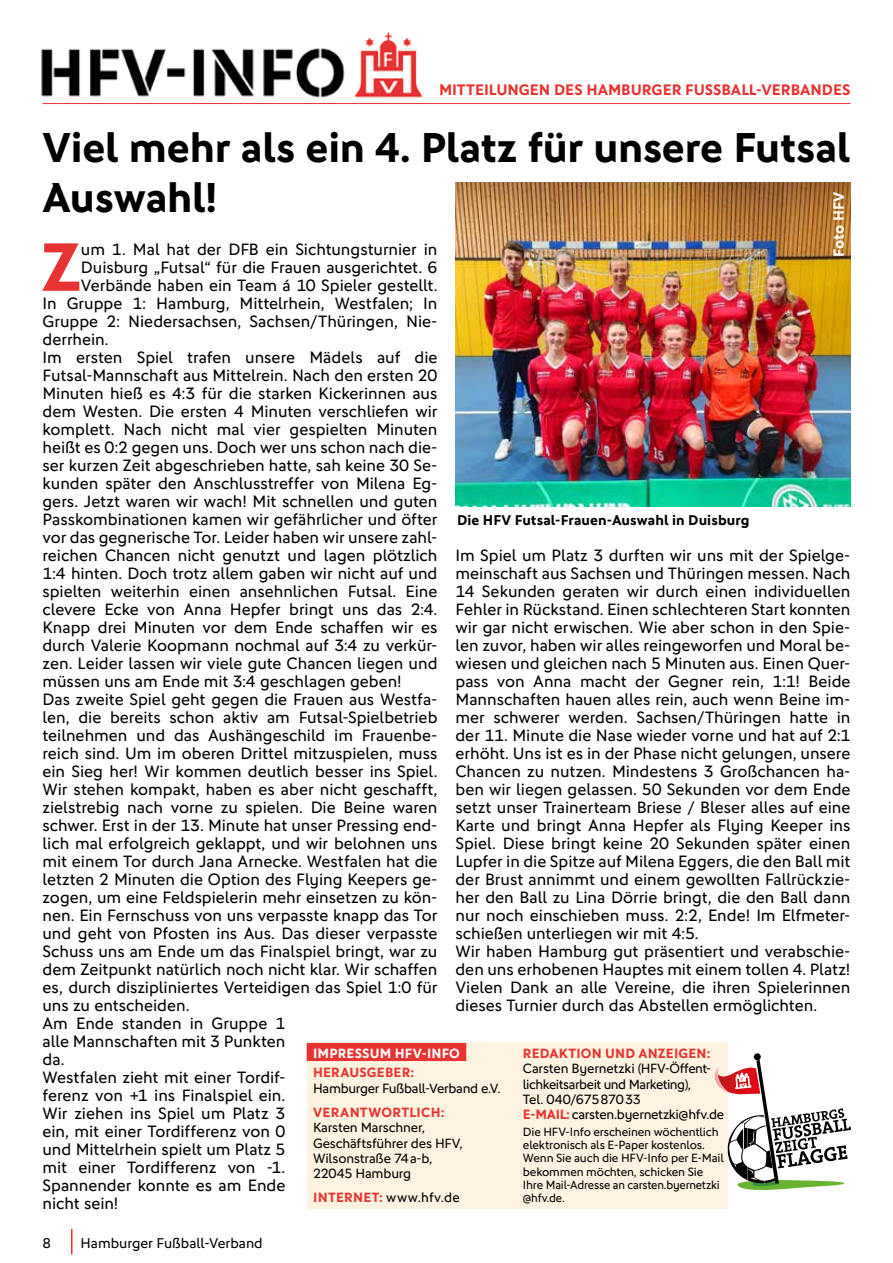
<style>
.page{position:relative;width:893px;height:1263px;background:#fff}
.page>*{position:absolute;margin:0;border:0;box-sizing:border-box;transform-origin:0 0}
.t1{font:700 68.7px "DFB Sans";color:#e73433}
.t2{font:700 42px/50.4px "DFB Sans";letter-spacing:-.01em;color:#000}
.t3{font:16.5px/18px "DFB Sans";color:#000}
.t4{font:700 15.3px "DFB Sans";color:#e73433}
.t5{font:700 15px "DFB Sans";letter-spacing:-.005em;color:#fff}
.t6{font:700 14.25px "DFB Sans";letter-spacing:.005em;color:#000}
.t7{font:14.25px "DFB Sans";color:#000}
.t8{font:13.5px/15.5px "DFB Sans";letter-spacing:-.02em;color:#000}
.t9{font:700 13.5px "DFB Sans";letter-spacing:.02em;color:#e73433}
.t10{font:700 13.5px "DFB Sans";letter-spacing:.015em;color:#fff}
.t11{font:12px/13.4px "DFB Sans";letter-spacing:-.015em;color:#000}
.s1{font-weight:700;color:#e73433}
</style>
<div class="page">
<hr style="left:71px;top:1229px;width:2px;height:25px;background:#e73433">
<img style="left:41px;top:32px;width:382px;height:66px">
<hr style="left:43px;top:103px;width:807px;height:1px;background:#e73433">
<div style="left:307px;top:1042px;width:421px;height:167px;background:#fef3e0"></div>
<div style="left:307px;top:1043px;width:159px;height:18px;background:#e73433"></div>
<svg style="left:715px;top:1059px;width:136px;height:131px"></svg>
<div style="left:754px;top:1053px;width:7px;height:7px;background:#000;border-radius:50%"></div>
<img style="left:455px;top:183px;width:395px;height:324px">
<p class="t4" style="left:439px;top:80px;width:413px">MITTEILUNGEN DES HAMBURGER FUSSBALL-VERBANDES</p>
<h2 class="t2" style="left:43px;top:121px;width:809px">Viel mehr als ein 4. Platz für unsere Futsal<br>Auswahl!</h2>
<h1 class="t1" style="left:41px;top:226px;width:41px">Z</h1>
<p class="t3" style="left:81px;top:240px;width:358px">um 1. Mal hat der DFB ein Sichtungsturnier in</p>
<p class="t5" style="left:830px;top:257px;width:67px;rotate:-90deg">Foto HFV</p>
<p class="t3" style="left:81px;top:258px;width:358px">Duisburg „Futsal“ für die Frauen ausgerichtet. 6</p>
<p class="t3" style="left:81px;top:276px;width:358px">Verbände haben ein Team á 10 Spieler gestellt.</p>
<p class="t3" style="left:43px;top:294px;width:396px">In Gruppe 1: Hamburg, Mittelrhein, Westfalen; In</p>
<p class="t3" style="left:43px;top:312px;width:396px">Gruppe 2: Niedersachsen, Sachsen/Thüringen, Nie-</p>
<p class="t3" style="left:43px;top:330px;width:68px">derrhein.</p>
<p class="t3" style="left:43px;top:348px;width:396px">Im ersten Spiel trafen unsere Mädels auf die</p>
<p class="t3" style="left:43px;top:366px;width:396px">Futsal-Mannschaft aus Mittelrein. Nach den ersten 20</p>
<p class="t3" style="left:43px;top:384px;width:396px">Minuten hieß es 4:3 für die starken Kickerinnen aus</p>
<p class="t3" style="left:43px;top:402px;width:396px">dem Westen. Die ersten 4 Minuten verschliefen wir</p>
<p class="t3" style="left:43px;top:420px;width:396px">komplett. Nach nicht mal vier gespielten Minuten</p>
<p class="t3" style="left:43px;top:438px;width:396px">heißt es 0:2 gegen uns. Doch wer uns schon nach die-</p>
<p class="t3" style="left:43px;top:456px;width:396px">ser kurzen Zeit abgeschrieben hatte, sah keine 30 Se-</p>
<p class="t3" style="left:43px;top:474px;width:396px">kunden später den Anschlusstreffer von Milena Eg-</p>
<p class="t3" style="left:43px;top:492px;width:396px">gers. Jetzt waren wir wach! Mit schnellen und guten</p>
<p class="t3" style="left:43px;top:510px;width:396px">Passkombinationen kamen wir gefährlicher und öfter</p>
<p class="t3" style="left:43px;top:528px;width:396px">vor das gegnerische Tor. Leider haben wir unsere zahl-</p>
<p class="t3" style="left:43px;top:546px;width:396px">reichen Chancen nicht genutzt und lagen plötzlich</p>
<p class="t3" style="left:43px;top:564px;width:396px">1:4 hinten. Doch trotz allem gaben wir nicht auf und</p>
<p class="t3" style="left:43px;top:582px;width:396px">spielten weiterhin einen ansehnlichen Futsal. Eine</p>
<p class="t3" style="left:43px;top:600px;width:396px">clevere Ecke von Anna Hepfer bringt uns das 2:4.</p>
<p class="t3" style="left:43px;top:618px;width:396px">Knapp drei Minuten vor dem Ende schaffen wir es</p>
<p class="t3" style="left:43px;top:636px;width:396px">durch Valerie Koopmann nochmal auf 3:4 zu verkür-</p>
<p class="t3" style="left:43px;top:654px;width:396px">zen. Leider lassen wir viele gute Chancen liegen und</p>
<p class="t3" style="left:43px;top:672px;width:361px">müssen uns am Ende mit 3:4 geschlagen geben!</p>
<p class="t3" style="left:43px;top:690px;width:396px">Das zweite Spiel geht gegen die Frauen aus Westfa-</p>
<p class="t3" style="left:43px;top:708px;width:396px">len, die bereits schon aktiv am Futsal-Spielbetrieb</p>
<p class="t3" style="left:43px;top:726px;width:396px">teilnehmen und das Aushängeschild im Frauenbe-</p>
<p class="t3" style="left:43px;top:744px;width:396px">reich sind. Um im oberen Drittel mitzuspielen, muss</p>
<p class="t3" style="left:43px;top:762px;width:396px">ein Sieg her! Wir kommen deutlich besser ins Spiel.</p>
<p class="t3" style="left:43px;top:780px;width:396px">Wir stehen kompakt, haben es aber nicht geschafft,</p>
<p class="t3" style="left:43px;top:798px;width:396px">zielstrebig nach vorne zu spielen. Die Beine waren</p>
<p class="t3" style="left:43px;top:816px;width:396px">schwer. Erst in der 13. Minute hat unser Pressing end-</p>
<p class="t3" style="left:43px;top:834px;width:396px">lich mal erfolgreich geklappt, und wir belohnen uns</p>
<p class="t3" style="left:43px;top:852px;width:396px">mit einem Tor durch Jana Arnecke. Westfalen hat die</p>
<p class="t3" style="left:43px;top:870px;width:396px">letzten 2 Minuten die Option des Flying Keepers ge-</p>
<p class="t3" style="left:43px;top:888px;width:396px">zogen, um eine Feldspielerin mehr einsetzen zu kön-</p>
<p class="t3" style="left:43px;top:906px;width:396px">nen. Ein Fernschuss von uns verpasste knapp das Tor</p>
<p class="t3" style="left:43px;top:924px;width:396px">und geht von Pfosten ins Aus. Das dieser verpasste</p>
<p class="t3" style="left:43px;top:942px;width:396px">Schuss uns am Ende um das Finalspiel bringt, war zu</p>
<p class="t3" style="left:43px;top:960px;width:396px">dem Zeitpunkt natürlich noch nicht klar. Wir schaffen</p>
<p class="t3" style="left:43px;top:978px;width:396px">es, durch diszipliniertes Verteidigen das Spiel 1:0 für</p>
<p class="t3" style="left:43px;top:996px;width:149px">uns zu entscheiden.</p>
<p class="t3" style="left:43px;top:1014px;width:244px">Am Ende standen in Gruppe 1</p>
<p class="t3" style="left:43px;top:1032px;width:244px">alle Mannschaften mit 3 Punkten</p>
<p class="t3" style="left:43px;top:1050px;width:24px">da.</p>
<p class="t3" style="left:43px;top:1068px;width:244px">Westfalen zieht mit einer Tordif-</p>
<p class="t3" style="left:43px;top:1086px;width:244px">ferenz von +1 ins Finalspiel ein.</p>
<p class="t3" style="left:43px;top:1104px;width:244px">Wir ziehen ins Spiel um Platz 3</p>
<p class="t3" style="left:43px;top:1122px;width:244px">ein, mit einer Tordifferenz von 0</p>
<p class="t3" style="left:43px;top:1140px;width:244px">und Mittelrhein spielt um Platz 5</p>
<p class="t3" style="left:43px;top:1158px;width:244px">mit einer Tordifferenz von -1.</p>
<p class="t3" style="left:43px;top:1176px;width:244px">Spannender konnte es am Ende</p>
<p class="t3" style="left:43px;top:1194px;width:77px">nicht sein!</p>
<p class="t6" style="left:457px;top:511px;width:294px">Die HFV Futsal-Frauen-Auswahl in Duisburg</p>
<p class="t3" style="left:455px;top:546px;width:396px">Im Spiel um Platz 3 durften wir uns mit der Spielge&shy;meinschaft aus Sachsen und Thüringen messen. Nach 14 Sekunden geraten wir durch einen individuellen Fehler in Rückstand. Einen schlechteren Start konnten wir gar nicht erwischen. Wie aber schon in den Spie&shy;len zuvor, haben wir alles reingeworfen und Moral be&shy;wiesen und gleichen nach 5 Minuten aus. Einen Quer&shy;pass von Anna macht der Gegner rein, 1:1! Beide Mannschaften hauen alles rein, auch wenn Beine im&shy;mer schwerer werden. Sachsen/Thüringen hatte in der 11. Minute die Nase wieder vorne und hat auf 2:1 erhöht. Uns ist es in der Phase nicht gelungen, unsere Chancen zu nutzen. Mindestens 3 Großchancen ha&shy;ben wir liegen gelassen. 50 Sekunden vor dem Ende setzt unser Trainerteam Briese / Bleser alles auf eine Karte und bringt Anna Hepfer als Flying Keeper ins Spiel. Diese bringt keine 20 Sekunden später einen Lupfer in die Spitze auf Milena Eggers, die den Ball mit der Brust annimmt und einem gewollten Fallrückzie&shy;her den Ball zu Lina Dörrie bringt, die den Ball dann nur noch einschieben muss. 2:2, Ende! Im Elfmeter&shy;schießen unterliegen wir mit 4:5.<br>Wir haben Hamburg gut präsentiert und verabschie&shy;den uns erhobenen Hauptes mit einem tollen 4. Platz!<br>Vielen Dank an alle Vereine, die ihren Spielerinnen dieses Turnier durch das Abstellen ermöglichten.</p>
<p class="t10" style="left:313px;top:1045px;width:148px">IMPRESSUM HFV-INFO</p>
<p class="t9" style="left:313px;top:1065px;width:103px">HERAUSGEBER:</p>
<p class="t8" style="left:313px;top:1080px;width:189px">Hamburger Fußball-Verband e.V.</p>
<p class="t9" style="left:313px;top:1104px;width:133px">VERANTWORTLICH:</p>
<p class="t8" style="left:313px;top:1120px;width:151px">Karsten Marschner,<br>Geschäftsführer des HFV,<br>Wilsonstraße 74a-b,<br>22045 Hamburg</p>
<p class="t8" style="left:313px;top:1190px;width:148px"><span class="s1">INTERNET:</span> www.hfv.de</p>
<p class="t9" style="left:523px;top:1045px;width:189px">REDAKTION UND ANZEIGEN:</p>
<p class="t8" style="left:523px;top:1061px;width:203px">Carsten Byernetzki (HFV-Öffent&shy;lichkeitsarbeit und Marketing),<br>Tel. 040/67587033<br><span class="s1">E-MAIL:</span> carsten.byernetzki@hfv.de</p>
<p class="t11" style="left:523px;top:1125px;width:202px">Die HFV-Info erscheinen wöchentlich elektronisch als E-Paper kostenlos.<br>Wenn Sie auch die HFV-Info per E-Mail bekommen möchten, schicken Sie<br>Ihre Mail-Adresse an carsten.byernetzki @hfv.de.</p>
<p class="t7" style="left:43px;top:1235px;width:10px">8</p>
<p class="t7" style="left:80px;top:1235px;width:184px">Hamburger Fußball-Verband</p>
</div>
